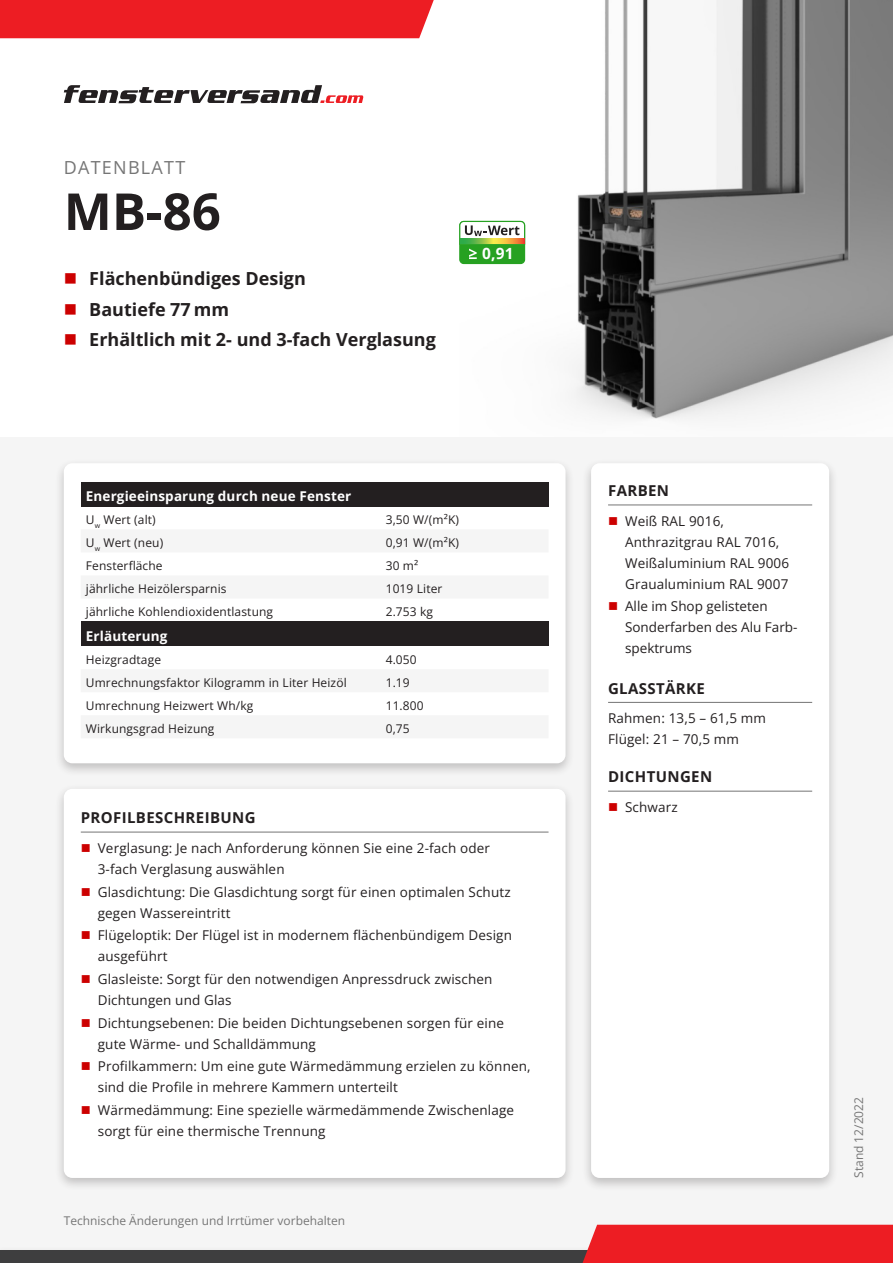
<style>
.page{position:relative;width:893px;height:1263px;background:#fff}
.page>*{position:absolute;margin:0;border:0;box-sizing:border-box;transform-origin:0 0}
.Titel{font:700 51px "Open Sans";color:#231f20}
.t1{font:700 18px "Open Sans";color:#231f20}
.Datenblatt{font:18px "Open Sans";letter-spacing:.07em;color:#757575}
.t2{font:700 15.45px "Open Sans";color:#fff}
.t3{font:700 15px "Open Sans";letter-spacing:.025em;color:#231f20}
.t4{font:13.5px/21px "Open Sans";letter-spacing:.01em;color:#231f20}
.t5{font:700 13.5px "Open Sans";letter-spacing:.01em;color:#fff}
.Tabellentext{font:12px "Open Sans";letter-spacing:.01em;color:#231f20}
.t6{font:12px "Open Sans";color:#757575}
</style>
<div class="page">
<img style="left:463px;top:0;width:430px;height:420px">
<div style="left:460px;top:221px;width:65px;height:42px;background:#26a121;border-radius:4px"></div>
<div style="left:459px;top:221px;width:66px;height:43px;border:1px solid #26a121;border-radius:4px"></div>
<svg style="left:459px;top:220px;width:67px;height:39px"></svg>
<svg style="left:460px;top:238px;width:64px;height:6px"></svg>
<div style="left:0;top:438px;width:893px;height:825px;background:#f5f5f5"></div>
<div style="left:0;top:1250px;width:893px;height:13px;background:#3e3e3f"></div>
<div style="left:583px;top:1225px;width:310px;height:38px;background:#ed1d23"></div>
<div style="left:55px;top:784px;width:520px;height:407px;background:#231f20;opacity:.25"></div>
<div style="left:64px;top:789px;width:502px;height:389px;background:#fff;border-radius:9px"></div>
<hr style="left:81px;top:832px;width:468px;height:1px;background:#757575">
<div style="left:55px;top:458px;width:520px;height:318px;background:#231f20;opacity:.25"></div>
<div style="left:64px;top:463px;width:502px;height:300px;background:#fff;border-radius:9px"></div>
<div style="left:81px;top:482px;width:468px;height:24px;background:#231f20"></div>
<div style="left:81px;top:621px;width:468px;height:25px;background:#231f20"></div>
<div style="left:582px;top:458px;width:257px;height:733px;background:#231f20;opacity:.25"></div>
<div style="left:591px;top:463px;width:238px;height:715px;background:#fff;border-radius:9px"></div>
<hr style="left:608px;top:505px;width:204px;height:1px;background:#757575">
<hr style="left:608px;top:702px;width:204px;height:1px;background:#757575">
<hr style="left:608px;top:791px;width:204px;height:1px;background:#757575">
<svg style="left:64px;top:85px;width:300px;height:18px"></svg>
<div style="left:0;top:0;width:434px;height:38px;background:#ed1d23"></div>
<p class="Datenblatt" style="left:64px;top:156px;width:123px">DATENBLATT</p>
<p class="Titel" style="left:64px;top:177px;width:159px">MB-86</p>
<p class="t1" style="left:89px;top:267px;width:218px">Flächenbündiges Design</p>
<p class="t1" style="left:89px;top:297px;width:141px">Bautiefe 77 mm</p>
<p class="t1" style="left:89px;top:327px;width:348px">Erhältlich mit 2- und 3-fach Verglasung</p>
<p class="t2" style="left:482px;top:243px;width:33px">0,91</p>
<p class="t5" style="left:86px;top:487px;width:267px">Energieeinsparung durch neue Fenster</p>
<p class="Tabellentext" style="left:86px;top:512px;width:71px">U<sub>w</sub> Wert (alt)</p>
<p class="Tabellentext" style="left:386px;top:512px;width:75px">3,50 W/(m²K)</p>
<p class="Tabellentext" style="left:86px;top:535px;width:79px">U<sub>w</sub> Wert (neu)</p>
<p class="Tabellentext" style="left:386px;top:535px;width:75px">0,91 W/(m²K)</p>
<p class="Tabellentext" style="left:86px;top:558px;width:78px">Fensterfläche</p>
<p class="Tabellentext" style="left:386px;top:558px;width:34px">30 m²</p>
<p class="Tabellentext" style="left:86px;top:581px;width:142px">jährliche Heizölersparnis</p>
<p class="Tabellentext" style="left:386px;top:581px;width:58px">1019 Liter</p>
<p class="Tabellentext" style="left:86px;top:604px;width:189px">jährliche Kohlendioxidentlastung</p>
<p class="Tabellentext" style="left:386px;top:604px;width:49px">2.753 kg</p>
<p class="t5" style="left:86px;top:627px;width:83px">Erläuterung</p>
<p class="Tabellentext" style="left:86px;top:651px;width:77px">Heizgradtage</p>
<p class="Tabellentext" style="left:386px;top:651px;width:33px">4.050</p>
<p class="Tabellentext" style="left:86px;top:674px;width:262px">Umrechnungsfaktor Kilogramm in Liter Heizöl</p>
<p class="Tabellentext" style="left:386px;top:674px;width:26px">1.19</p>
<p class="Tabellentext" style="left:86px;top:698px;width:169px">Umrechnung Heizwert Wh/kg</p>
<p class="Tabellentext" style="left:386px;top:698px;width:40px">11.800</p>
<p class="Tabellentext" style="left:86px;top:721px;width:130px">Wirkungsgrad Heizung</p>
<p class="Tabellentext" style="left:386px;top:721px;width:26px">0,75</p>
<p class="t3" style="left:81px;top:808px;width:176px">PROFILBESCHREIBUNG</p>
<p class="t4" style="left:98px;top:837px;width:394px">Verglasung: Je nach Anforderung können Sie eine 2-fach oder<br>3-fach Verglasung auswählen</p>
<p class="t4" style="left:98px;top:881px;width:414px">Glasdichtung: Die Glasdichtung sorgt für einen optimalen Schutz gegen Wassereintritt</p>
<p class="t4" style="left:98px;top:924px;width:416px">Flügeloptik: Der Flügel ist in modernem flächenbündigem Design ausgeführt</p>
<p class="t4" style="left:98px;top:968px;width:396px">Glasleiste: Sorgt für den notwendigen Anpressdruck zwischen<br>Dichtungen und Glas</p>
<p class="t4" style="left:98px;top:1012px;width:408px">Dichtungsebenen: Die beiden Dichtungsebenen sorgen für eine gute Wärme- und Schalldämmung</p>
<p class="t4" style="left:98px;top:1056px;width:434px">Profilkammern: Um eine gute Wärmedämmung erzielen zu können, sind die Profile in mehrere Kammern unterteilt</p>
<p class="t4" style="left:98px;top:1099px;width:418px">Wärmedämmung: Eine spezielle wärmedämmende Zwischenlage sorgt für eine thermische Trennung</p>
<p class="t6" style="left:64px;top:1212px;width:283px">Technische Änderungen und Irrtümer vorbehalten</p>
<p class="t3" style="left:608px;top:480px;width:63px">FARBEN</p>
<p class="t4" style="left:625px;top:510px;width:166px">Weiß RAL 9016,<br>Anthrazitgrau RAL 7016,<br>Weißaluminium RAL 9006<br>Graualuminium RAL 9007</p>
<p class="t4" style="left:625px;top:596px;width:174px">Alle im Shop gelisteten<br>Sonderfarben des Alu Farb&shy;spektrums</p>
<p class="t3" style="left:608px;top:678px;width:98px">GLASSTÄRKE</p>
<p class="t4" style="left:608px;top:707px;width:159px">Rahmen: 13,5 – 61,5 mm</p>
<p class="t4" style="left:608px;top:728px;width:132px">Flügel: 21 – 70,5 mm</p>
<p class="t3" style="left:608px;top:767px;width:106px">DICHTUNGEN</p>
<p class="t4" style="left:625px;top:796px;width:54px">Schwarz</p>
<p class="t6" style="left:851px;top:1178px;width:82px;rotate:-90deg">Stand 12/2022</p>
</div>
